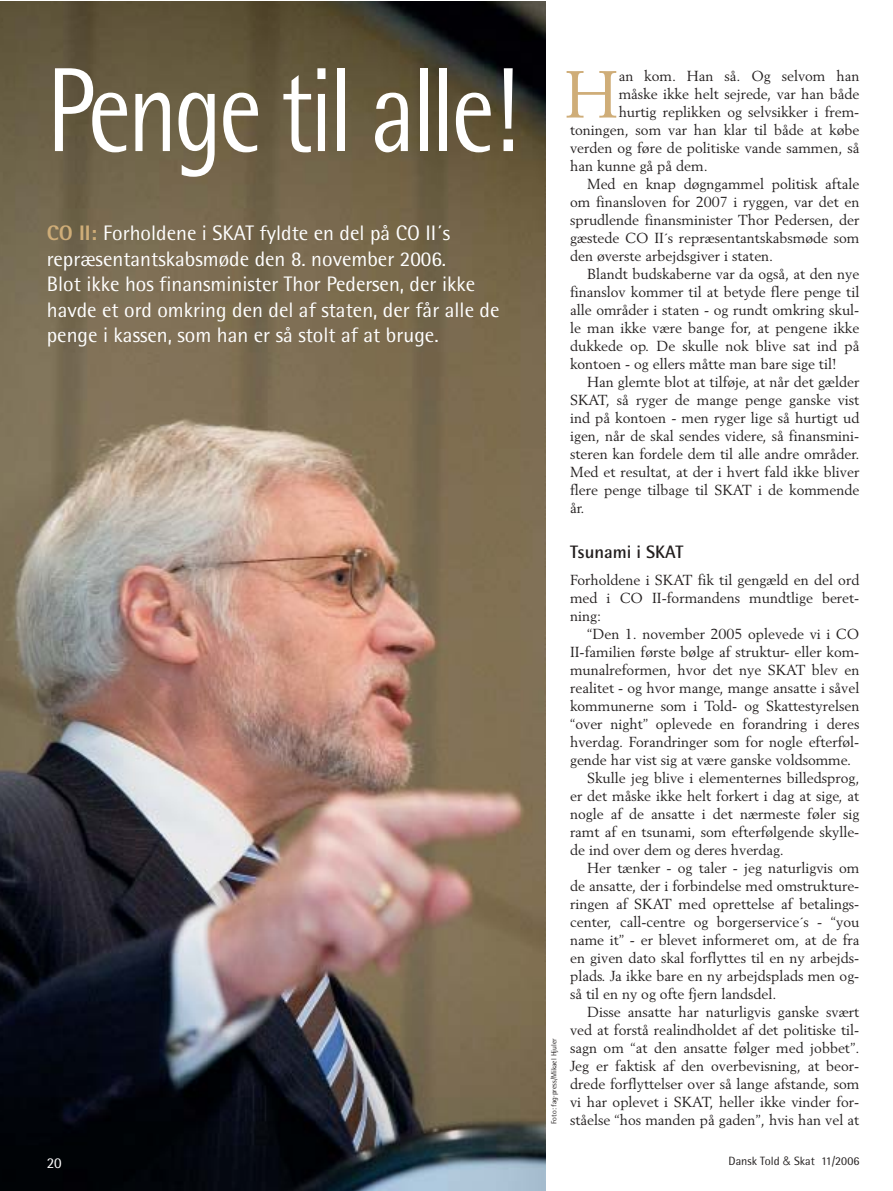
<style>
.page{position:relative;width:893px;height:1191px;background:#fff}
.page>*{position:absolute;margin:0;border:0;box-sizing:border-box;transform-origin:0 0}
.t1{font:120px "Rotis Semi Sans";letter-spacing:-.035em;color:#fff;scale:.8 1}
.t2{font:65.55px "Berling";color:#cfad78}
.t3{font:21px/25.5px "Rotis Semi Sans";color:#fff}
.t4{font:700 18px "Rotis Semi Sans";color:#231f1f}
.t5{font:15px "Rotis Semi Sans";color:#fff}
.t6{font:14.4px/18px "Berling";color:#231f1f;text-align:justify}
.t7{font:12px "Rotis Semi Sans";color:#231f1f}
.t8{font:7.5px "Rotis Semi Sans";color:#231f1f}
.s1{font-weight:800;color:#cfad78}
.s2{font-family:"Helvetica";font-weight:300}
</style>
<div class="page">
<img style="left:0;top:2px;width:545px;height:1189px">
<h1 class="t1" style="left:47px;top:68px;width:590px">Penge til alle!</h1>
<p class="t3" style="left:47px;top:222px;width:454px"><span class="s1">CO II:</span> Forholdene i SKAT fyldte en del på CO II´s repræsentantskabsmøde den 8. november 2006.<br>Blot ikke hos finansminister Thor Pedersen, der ikke havde et ord omkring den del af staten, der får alle de penge i kassen, som han er så stolt af at bruge.</p>
<p class="t8" style="left:551px;top:1124px;width:87px;rotate:-90deg">Foto: fag·press/Mikael Hjuler</p>
<h2 class="t2" style="left:564px;top:65px;width:56px">H</h2>
<p class="t6" style="left:618px;top:68px;width:242px">an kom. Han så. Og selvom han</p>
<p class="t6" style="left:618px;top:86px;width:242px">måske ikke helt sejrede, var han både</p>
<p class="t6" style="left:618px;top:104px;width:242px">hurtig replikken og selvsikker i frem-</p>
<p class="t6" style="left:570px;top:122px;width:291px">toningen, som var han klar til både at købe</p>
<p class="t6" style="left:570px;top:140px;width:291px">verden og føre de politiske vande sammen, så</p>
<p class="t6" style="left:570px;top:158px;width:139px">han kunne gå på dem.</p>
<p class="t6" style="left:587px;top:176px;width:274px">Med en knap døgngammel politisk aftale</p>
<p class="t6" style="left:570px;top:194px;width:291px">om finansloven for 2007 i ryggen, var det en</p>
<p class="t6" style="left:570px;top:212px;width:291px">sprudlende finansminister Thor Pedersen, der</p>
<p class="t6" style="left:570px;top:230px;width:291px">gæstede CO II´s repræsentantskabsmøde som</p>
<p class="t6" style="left:570px;top:248px;width:205px">den øverste arbejdsgiver i staten.</p>
<p class="t6" style="left:587px;top:266px;width:274px">Blandt budskaberne var da også, at den nye</p>
<p class="t6" style="left:570px;top:284px;width:291px">finanslov kommer til at betyde flere penge til</p>
<p class="t6" style="left:570px;top:302px;width:291px">alle områder i staten - og rundt omkring skul-</p>
<p class="t6" style="left:570px;top:320px;width:291px">le man ikke være bange for, at pengene ikke</p>
<p class="t6" style="left:570px;top:338px;width:291px">dukkede op. De skulle nok blive sat ind på</p>
<p class="t6" style="left:570px;top:356px;width:268px">kontoen - og ellers måtte man bare sige til!</p>
<p class="t6" style="left:587px;top:374px;width:274px">Han glemte blot at tilføje, at når det gælder</p>
<p class="t6" style="left:570px;top:392px;width:291px">SKAT, så ryger de mange penge ganske vist</p>
<p class="t6" style="left:570px;top:410px;width:291px">ind på kontoen - men ryger lige så hurtigt ud</p>
<p class="t6" style="left:570px;top:428px;width:291px">igen, når de skal sendes videre, så finansmini-</p>
<p class="t6" style="left:570px;top:446px;width:291px">steren kan fordele dem til alle andre områder.</p>
<p class="t6" style="left:570px;top:464px;width:291px">Med et resultat, at der i hvert fald ikke bliver</p>
<p class="t6" style="left:570px;top:482px;width:291px">flere penge tilbage til SKAT i de kommende</p>
<p class="t6" style="left:570px;top:500px;width:16px">år.</p>
<p class="t4" style="left:570px;top:546px;width:115px">Tsunami i SKAT</p>
<p class="t6" style="left:570px;top:572px;width:291px">Forholdene i SKAT fik til gengæld en del ord med i CO II-formandens mundtlige beret&shy;ning:</p>
<p class="t6" style="left:587px;top:626px;width:274px">“Den 1. november 2005 oplevede vi i CO</p>
<p class="t6" style="left:570px;top:644px;width:291px">II-familien første bølge af struktur- eller kom-</p>
<p class="t6" style="left:570px;top:662px;width:291px">munalreformen, hvor det nye SKAT blev en</p>
<p class="t6" style="left:570px;top:680px;width:291px">realitet - og hvor mange, mange ansatte i såvel</p>
<p class="t6" style="left:570px;top:698px;width:291px">kommunerne som i Told- og Skattestyrelsen</p>
<p class="t6" style="left:570px;top:716px;width:291px">“over night” oplevede en forandring i deres</p>
<p class="t6" style="left:570px;top:734px;width:291px">hverdag. Forandringer som for nogle efterføl-</p>
<p class="t6" style="left:570px;top:752px;width:282px">gende har vist sig at være ganske voldsomme.</p>
<p class="t6" style="left:587px;top:770px;width:274px">Skulle jeg blive i elementernes billedsprog,</p>
<p class="t6" style="left:570px;top:788px;width:291px">er det måske ikke helt forkert i dag at sige, at</p>
<p class="t6" style="left:570px;top:806px;width:291px">nogle af de ansatte i det nærmeste føler sig</p>
<p class="t6" style="left:570px;top:824px;width:291px">ramt af en tsunami, som efterfølgende skylle-</p>
<p class="t6" style="left:570px;top:842px;width:215px">de ind over dem og deres hverdag.</p>
<p class="t6" style="left:587px;top:860px;width:274px">Her tænker - og taler - jeg naturligvis om</p>
<p class="t6" style="left:570px;top:878px;width:291px">de ansatte, der i forbindelse med omstrukture-</p>
<p class="t6" style="left:570px;top:896px;width:291px">ringen af SKAT med oprettelse af betalings-</p>
<p class="t6" style="left:570px;top:914px;width:291px">center, call-centre og borgerservice´s - “you</p>
<p class="t6" style="left:570px;top:932px;width:291px">name it” - er blevet informeret om, at de fra</p>
<p class="t6" style="left:570px;top:950px;width:291px">en given dato skal forflyttes til en ny arbejds-</p>
<p class="t6" style="left:570px;top:968px;width:291px">plads. Ja ikke bare en ny arbejdsplads men og-</p>
<p class="t6" style="left:570px;top:986px;width:208px">så til en ny og ofte fjern landsdel.</p>
<p class="t6" style="left:587px;top:1004px;width:274px">Disse ansatte har naturligvis ganske svært</p>
<p class="t6" style="left:570px;top:1022px;width:291px">ved at forstå realindholdet af det politiske til-</p>
<p class="t6" style="left:570px;top:1040px;width:291px">sagn om “at den ansatte følger med jobbet”.</p>
<p class="t6" style="left:570px;top:1058px;width:291px">Jeg er faktisk af den overbevisning, at beor-</p>
<p class="t6" style="left:570px;top:1076px;width:291px">drede forflyttelser over så lange afstande, som</p>
<p class="t6" style="left:570px;top:1094px;width:291px">vi har oplevet i SKAT, heller ikke vinder for-</p>
<p class="t6" style="left:570px;top:1112px;width:291px">ståelse “hos manden på gaden”, hvis han vel at</p>
<p class="t5" style="left:47px;top:1158px;width:17px">20</p>
<p class="t7" style="left:728px;top:1157px;width:132px">Dansk Told <span class="s2">&amp;</span> Skat 11/2006</p>
</div>
